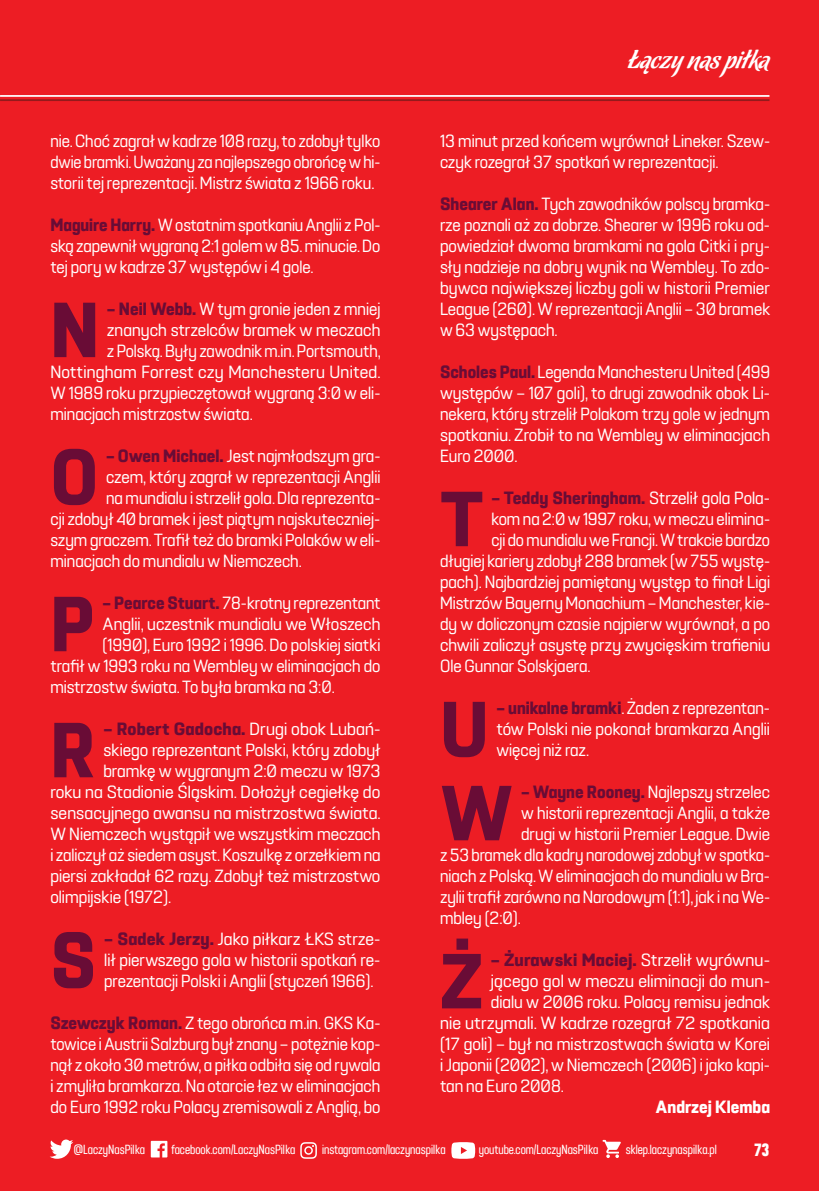
<style>
.page{position:relative;width:819px;height:1191px;background:#ed1d24}
.page>*{position:absolute;margin:0;border:0;box-sizing:border-box;transform-origin:0 0}
.t1{font:700 76.65px "Luna";color:#690c36}
.t2{font:26.25px "Chocolate Caliente";color:#fff}
.t3{font:17.5px/21px "Luna";color:#fff;text-align:justify}
.t4{font:17.5px "Luna";color:#fff;scale:1.04 1}
.t5{font:17.5px "Luna";color:#fff;scale:1.05 1}
.t6{font:700 17.5px "Luna";letter-spacing:.005em;color:#690c36;scale:1.05 1}
.t7{font:700 17.5px "Luna";letter-spacing:.005em;color:#690c36}
.t8{font:700 17.5px "Luna";color:#fff}
.t9{font:700 condensed 17.5px "Luna";color:#fff}
.t10{font:condensed 13.12px "Luna";color:#fff}
.s1{font-weight:700;color:#690c36}
.s2{font-weight:400;color:#fff}
</style>
<div class="page">
<hr style="left:0;top:95px;width:769px;height:2px;background:#fff">
<hr style="left:0;top:99px;width:769px;height:2px;background:#931a1c">
<svg style="left:151px;top:1140px;width:16px;height:17px"></svg>
<svg style="left:300px;top:1142px;width:17px;height:16px"></svg>
<svg style="left:451px;top:1142px;width:24px;height:16px"></svg>
<svg style="left:602px;top:1139px;width:18px;height:19px"></svg>
<svg style="left:50px;top:1139px;width:23px;height:19px"></svg>
<p class="t3" style="left:50px;top:131px;width:331px">nie. Choć zagrał w kadrze 108 razy, to zdobył tylko dwie bramki. Uważany za najlepszego obrońcę w hi&shy;storii tej reprezentacji. Mistrz świata z 1966 roku.</p>
<p class="t3" style="left:50px;top:215px;width:331px"><span class="s1">Maguire Harry.</span> W ostatnim spotkaniu Anglii z Pol&shy;ską zapewnił wygraną 2:1 golem w 85. minucie. Do tej pory w kadrze 37 występów i 4 gole.</p>
<h1 class="t1" style="left:50px;top:283px;width:50px">N</h1>
<p class="t3" style="left:107px;top:299px;width:275px"><span class="s1">– Neil Webb.</span> W tym gronie jeden z mniej</p>
<p class="t3" style="left:107px;top:320px;width:275px">znanych strzelców bramek w meczach</p>
<p class="t3" style="left:107px;top:341px;width:275px">z Polską. Były zawodnik m.in. Portsmouth,</p>
<p class="t4" style="left:50px;top:362px;width:319px">Nottingham Forrest czy Manchesteru United.</p>
<p class="t3" style="left:50px;top:383px;width:331px">W 1989 roku przypieczętował wygraną 3:0 w eli-</p>
<p class="t3" style="left:50px;top:404px;width:204px">minacjach mistrzostw świata.</p>
<h1 class="t1" style="left:50px;top:430px;width:42px">O</h1>
<p class="t3" style="left:106px;top:446px;width:276px"><span class="s1">– Owen Michael.</span> Jest najmłodszym gra-</p>
<p class="t3" style="left:106px;top:467px;width:276px">czem, który zagrał w reprezentacji Anglii</p>
<p class="t3" style="left:106px;top:488px;width:276px">na mundialu i strzelił gola. Dla reprezenta-</p>
<p class="t3" style="left:50px;top:509px;width:331px">cji zdobył 40 bramek i jest piątym najskuteczniej-</p>
<p class="t3" style="left:50px;top:530px;width:331px">szym graczem. Trafił też do bramki Polaków w eli-</p>
<p class="t3" style="left:50px;top:551px;width:253px">minacjach do mundialu w Niemczech.</p>
<h1 class="t1" style="left:50px;top:577px;width:46px">P</h1>
<p class="t3" style="left:103px;top:593px;width:279px"><span class="s1">– Pearce Stuart.</span> 78-krotny reprezentant</p>
<p class="t3" style="left:103px;top:614px;width:279px">Anglii, uczestnik mundialu we Włoszech</p>
<p class="t3" style="left:103px;top:635px;width:279px">(1990), Euro 1992 i 1996. Do polskiej siatki</p>
<p class="t3" style="left:50px;top:656px;width:331px">trafił w 1993 roku na Wembley w eliminacjach do</p>
<p class="t3" style="left:50px;top:677px;width:286px">mistrzostw świata. To była bramka na 3:0.</p>
<h1 class="t1" style="left:50px;top:703px;width:47px">R</h1>
<p class="t6" style="left:103px;top:718px;width:265px">– Robert Gadocha. <span class="s2">Drugi obok Lubań-</span></p>
<p class="t3" style="left:103px;top:740px;width:279px">skiego reprezentant Polski, który zdobył</p>
<p class="t3" style="left:103px;top:761px;width:278px">bramkę w wygranym 2:0 meczu w 1973</p>
<p class="t4" style="left:50px;top:782px;width:319px">roku na Stadionie Śląskim. Dołożył cegiełkę do</p>
<p class="t4" style="left:50px;top:803px;width:319px">sensacyjnego awansu na mistrzostwa świata.</p>
<p class="t3" style="left:50px;top:824px;width:331px">W Niemczech wystąpił we wszystkim meczach</p>
<p class="t3" style="left:50px;top:845px;width:331px">i zaliczył aż siedem asyst. Koszulkę z orzełkiem na</p>
<p class="t3" style="left:50px;top:866px;width:331px">piersi zakładał 62 razy. Zdobył też mistrzostwo</p>
<p class="t3" style="left:50px;top:887px;width:122px">olimpijskie (1972).</p>
<h1 class="t1" style="left:50px;top:913px;width:48px">S</h1>
<p class="t3" style="left:104px;top:929px;width:278px"><span class="s1">– Sadek Jerzy.</span> Jako piłkarz ŁKS strze&shy;lił pierwszego gola w historii spotkań re&shy;prezentacji Polski i Anglii (styczeń 1966).</p>
<p class="t3" style="left:50px;top:1013px;width:331px"><span class="s1">Szewczyk Roman.</span> Z tego obrońca m.in. GKS Ka&shy;towice i Austrii Salzburg był znany – potężnie kop&shy;nął z około 30 metrów, a piłka odbiła się od rywala i zmyliła bramkarza. Na otarcie łez w eliminacjach do Euro 1992 roku Polacy zremisowali z Anglią, bo</p>
<h2 class="t2" style="left:628px;top:45px;width:143px">Łączy nas piłka</h2>
<p class="t3" style="left:440px;top:131px;width:331px">13 minut przed końcem wyrównał Lineker. Szew&shy;czyk rozegrał 37 spotkań w reprezentacji.</p>
<p class="t3" style="left:440px;top:194px;width:332px"><span class="s1">Shearer Alan.</span> Tych zawodników polscy bramka&shy;rze poznali aż za dobrze. Shearer w 1996 roku od&shy;powiedział dwoma bramkami na gola Citki i pry&shy;sły nadzieje na dobry wynik na Wembley. To zdo&shy;bywca największej liczby goli w historii Premier League (260). W reprezentacji Anglii – 30 bramek w 63 występach.</p>
<p class="t3" style="left:440px;top:362px;width:331px"><span class="s1">Scholes Paul.</span> Legenda Manchesteru United (499 występów – 107 goli), to drugi zawodnik obok Li&shy;nekera, który strzelił Polakom trzy gole w jednym spotkaniu. Zrobił to na Wembley w eliminacjach Euro 2000.</p>
<h1 class="t1" style="left:440px;top:472px;width:45px">T</h1>
<p class="t7" style="left:491px;top:487px;width:280px">– Teddy Sheringham. <span class="s2">Strzelił gola Pola-</span></p>
<p class="t3" style="left:491px;top:509px;width:280px">kom na 2:0 w 1997 roku, w meczu elimina-</p>
<p class="t3" style="left:491px;top:530px;width:280px">cji do mundialu we Francji. W trakcie bardzo</p>
<p class="t3" style="left:440px;top:551px;width:331px">długiej kariery zdobył 288 bramek (w 755 wystę-</p>
<p class="t3" style="left:440px;top:572px;width:331px">pach). Najbardziej pamiętany występ to finał Ligi</p>
<p class="t3" style="left:440px;top:593px;width:331px">Mistrzów Bayerny Monachium – Manchester, kie-</p>
<p class="t3" style="left:440px;top:614px;width:331px">dy w doliczonym czasie najpierw wyrównał, a po</p>
<p class="t3" style="left:440px;top:635px;width:331px">chwili zaliczył asystę przy zwycięskim trafieniu</p>
<p class="t3" style="left:440px;top:656px;width:152px">Ole Gunnar Solskjaera.</p>
<h1 class="t1" style="left:440px;top:682px;width:42px">U</h1>
<p class="t3" style="left:496px;top:698px;width:275px"><span class="s1">– unikalne bramki</span>. Żaden z reprezentan&shy;tów Polski nie pokonał bramkarza Anglii więcej niż raz.</p>
<h1 class="t1" style="left:440px;top:766px;width:75px">W</h1>
<p class="t3" style="left:521px;top:782px;width:250px"><span class="s1">– Wayne Rooney.</span> Najlepszy strzelec</p>
<p class="t3" style="left:521px;top:803px;width:250px">w historii reprezentacji Anglii, a także</p>
<p class="t3" style="left:521px;top:824px;width:250px">drugi w historii Premier League. Dwie</p>
<p class="t3" style="left:440px;top:845px;width:331px">z 53 bramek dla kadry narodowej zdobył w spotka-</p>
<p class="t3" style="left:440px;top:866px;width:331px">niach z Polską. W eliminacjach do mundialu w Bra-</p>
<p class="t3" style="left:440px;top:887px;width:331px">zylii trafił zarówno na Narodowym (1:1), jak i na We-</p>
<p class="t3" style="left:440px;top:908px;width:82px">mbley (2:0).</p>
<h1 class="t1" style="left:440px;top:934px;width:45px">Ż</h1>
<p class="t6" style="left:490px;top:949px;width:267px">– Żurawski Maciej. <span class="s2">Strzelił wyrównu-</span></p>
<p class="t5" style="left:490px;top:971px;width:267px">jącego gol w meczu eliminacji do mun-</p>
<p class="t3" style="left:490px;top:992px;width:281px">dialu w 2006 roku. Polacy remisu jednak</p>
<p class="t5" style="left:440px;top:1013px;width:316px">nie utrzymali. W kadrze rozegrał 72 spotkania</p>
<p class="t3" style="left:440px;top:1034px;width:331px">(17 goli) – był na mistrzostwach świata w Korei</p>
<p class="t3" style="left:440px;top:1055px;width:331px">i Japonii (2002), w Niemczech (2006) i jako kapi-</p>
<p class="t3" style="left:440px;top:1076px;width:125px">tan na Euro 2008.</p>
<p class="t8" style="left:655px;top:1096px;width:116px">Andrzej Klemba</p>
<p class="t10" style="left:74px;top:1141px;width:73px">@LaczyNasPilka</p>
<p class="t10" style="left:171px;top:1141px;width:126px">facebook.com/LaczyNasPilka</p>
<p class="t10" style="left:322px;top:1141px;width:125px">instagram.com/laczynaspilka</p>
<p class="t10" style="left:479px;top:1141px;width:121px">youtube.com/LaczyNasPilka</p>
<p class="t10" style="left:625px;top:1141px;width:93px">sklep.laczynaspilka.pl</p>
<p class="t9" style="left:754px;top:1138px;width:17px">73</p>
</div>
